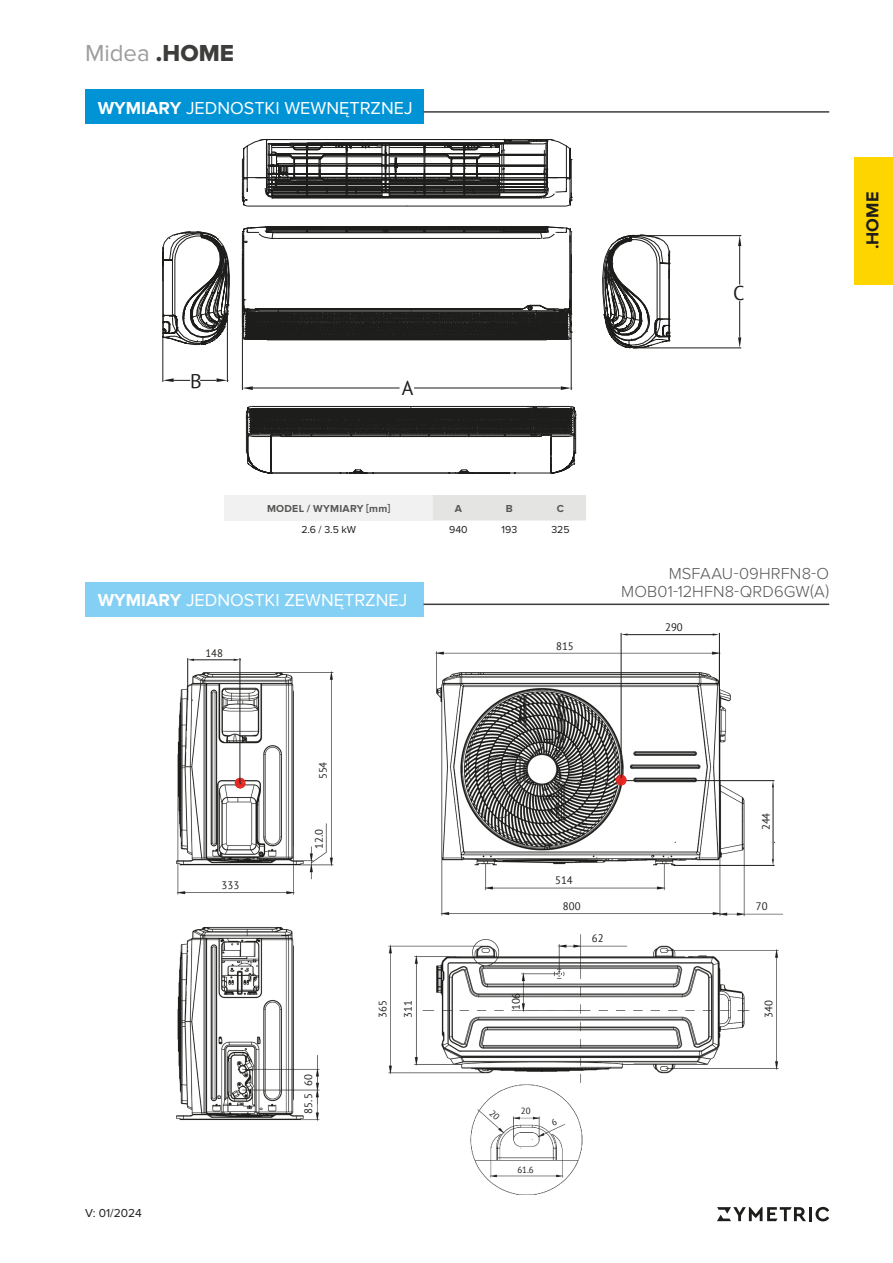
<style>
.page{position:relative;width:893px;height:1263px;background:#fff}
.page>*{position:absolute;margin:0;border:0;box-sizing:border-box;transform-origin:0 0}
.t1{font:24px "Proxima Nova";letter-spacing:-.005em;color:#9d9d9d}
.t2{font:19.95px "PT Sans";color:#1d1d1b}
.t3{font:18px "Proxima Nova";color:#fff}
.t4{font:700 18px "Proxima Nova";color:#1d1d1b}
.t5{font:300 16.5px/18px "Proxima Nova";letter-spacing:.01em;color:#575756;text-align:right}
.t6{font:12px "Proxima Nova";color:#1d1d1b}
.t7{font:10.8px "PT Sans";color:#1d1d1b}
.t8{font:700 10.5px "Proxima Nova";letter-spacing:.02em;color:#575756}
.t9{font:10.5px "Proxima Nova";color:#1d1d1b}
.t10{font:8.85px "PT Sans";color:#1d1d1b}
.s1{font-family:"Proxima Nova Extrabld";color:#3d3d3c}
.s2{font-weight:700}
</style>
<div class="page">
<hr style="left:809px;top:1207px;width:3px;height:14px;background:#1d1d1b">
<svg style="left:815px;top:1207px;width:14px;height:14px"></svg>
<svg style="left:717px;top:1207px;width:89px;height:14px"></svg>
<div style="left:85px;top:90px;width:339px;height:34px;background:#0093d6"></div>
<hr style="left:423px;top:111px;width:406px;height:2px;background:#3d3d3c">
<div style="left:225px;top:495px;width:208px;height:25px;background:#f1f1f1"></div>
<img style="left:470px;top:1082px;width:113px;height:113px">
<div style="left:85px;top:582px;width:339px;height:34px;background:#84d0f5"></div>
<hr style="left:423px;top:603px;width:406px;height:2px;background:#3d3d3c">
<hr style="left:633px;top:348px;width:108px;height:1px;background:#1d1d1b">
<hr style="left:631px;top:235px;width:110px;height:1px;background:#1d1d1b">
<hr style="left:739px;top:301px;width:1px;height:36px;background:#1d1d1b">
<hr style="left:739px;top:246px;width:1px;height:39px;background:#1d1d1b">
<svg style="left:738px;top:337px;width:3px;height:11px"></svg>
<svg style="left:738px;top:235px;width:3px;height:11px"></svg>
<div style="left:433px;top:495px;width:153px;height:25px;background:#e4e4e3"></div>
<svg style="left:162px;top:138px;width:508px;height:336px"></svg>
<hr style="left:775px;top:301px;width:1px;height:36px;background:#1d1d1b">
<hr style="left:775px;top:246px;width:1px;height:39px;background:#1d1d1b">
<img style="left:176px;top:639px;width:607px;height:278px">
<hr style="left:187px;top:658px;width:1px;height:42px;background:#1d1d1b">
<hr style="left:240px;top:658px;width:1px;height:125px;background:#1d1d1b">
<hr style="left:194px;top:659px;width:40px;height:1px;background:#1d1d1b">
<svg style="left:188px;top:659px;width:6px;height:2px"></svg>
<svg style="left:234px;top:778px;width:12px;height:11px"></svg>
<svg style="left:234px;top:659px;width:7px;height:2px"></svg>
<hr style="left:620px;top:780px;width:154px;height:1px;background:#1d1d1b">
<hr style="left:674px;top:865px;width:100px;height:1px;background:#1d1d1b">
<hr style="left:773px;top:786px;width:1px;height:73px;background:#1d1d1b">
<svg style="left:772px;top:781px;width:2px;height:6px"></svg>
<svg style="left:772px;top:859px;width:2px;height:7px"></svg>
<svg style="left:615px;top:774px;width:12px;height:12px"></svg>
<div style="left:616px;top:775px;width:10px;height:10px;border:1px solid #e52521;border-radius:50%"></div>
<hr style="left:719px;top:633px;width:1px;height:153px;background:#1d1d1b">
<hr style="left:621px;top:633px;width:1px;height:145px;background:#1d1d1b">
<hr style="left:628px;top:634px;width:86px;height:1px;background:#1d1d1b">
<img style="left:388px;top:934px;width:391px;height:148px">
<img style="left:176px;top:915px;width:154px;height:207px">
<div style="left:855px;top:157px;width:38px;height:127px;background:#ffd500"></div>
<svg style="left:551px;top:1118px;width:6px;height:8px"></svg>
<svg style="left:489px;top:1109px;width:13px;height:23px"></svg>
<h1 class="t1" style="left:85px;top:40px;width:150px">Midea <span class="s1">.HOME</span></h1>
<h3 class="t3" style="left:98px;top:97px;width:316px"><span class="s2">WYMIARY</span> JEDNOSTKI WEWNĘTRZNEJ</h3>
<h2 class="t2" style="left:190px;top:368px;width:13px">B</h2>
<h2 class="t2" style="left:402px;top:375px;width:13px">A</h2>
<h2 class="t2" style="left:733px;top:280px;width:13px">C</h2>
<h3 class="t4" style="left:862px;top:249px;width:59px;rotate:-90deg">.HOME</h3>
<p class="t8" style="left:267px;top:502px;width:125px">MODEL / WYMIARY [mm]</p>
<p class="t8" style="left:455px;top:502px;width:9px">A</p>
<p class="t8" style="left:506px;top:502px;width:8px">B</p>
<p class="t8" style="left:557px;top:502px;width:9px">C</p>
<p class="t9" style="left:301px;top:524px;width:56px">2.6 / 3.5 kW</p>
<p class="t9" style="left:449px;top:524px;width:20px">940</p>
<p class="t9" style="left:502px;top:524px;width:17px">193</p>
<p class="t9" style="left:551px;top:524px;width:20px">325</p>
<h3 class="t3" style="left:98px;top:590px;width:311px"><span class="s2">WYMIARY</span> JEDNOSTKI ZEWNĘTRZNEJ</h3>
<p class="t7" style="left:205px;top:646px;width:19px">148</p>
<p class="t7" style="left:316px;top:779px;width:19px;rotate:-90deg">554</p>
<p class="t7" style="left:312px;top:849px;width:21px;rotate:-90deg">12.0</p>
<p class="t7" style="left:556px;top:639px;width:19px">815</p>
<h3 class="t5" style="left:621px;top:566px;width:209px">MSFAAU-09HRFN8-O<br>MOB01-12HFN8-QRD6GW(A)</h3>
<p class="t7" style="left:665px;top:582px;width:19px">290</p>
<p class="t7" style="left:665px;top:621px;width:19px">290</p>
<p class="t7" style="left:759px;top:830px;width:19px;rotate:-90deg">244</p>
<p class="t6" style="left:85px;top:1206px;width:58px">V: 01/2024</p>
<p class="t7" style="left:222px;top:878px;width:19px">333</p>
<p class="t7" style="left:301px;top:1086px;width:13px;rotate:-90deg">60</p>
<p class="t7" style="left:301px;top:1124px;width:32px;rotate:-90deg">6085.5</p>
<p class="t7" style="left:555px;top:874px;width:19px">514</p>
<p class="t7" style="left:563px;top:899px;width:19px">800</p>
<p class="t7" style="left:756px;top:899px;width:13px">70</p>
<p class="t7" style="left:592px;top:932px;width:13px">62</p>
<p class="t7" style="left:509px;top:1011px;width:19px;rotate:-90deg">106</p>
<p class="t7" style="left:376px;top:1019px;width:19px;rotate:-90deg">365</p>
<p class="t7" style="left:762px;top:1019px;width:19px;rotate:-90deg">340</p>
<p class="t7" style="left:401px;top:1019px;width:19px;rotate:-90deg">311</p>
<p class="t10" style="left:521px;top:1105px;width:11px">20</p>
<p class="t10" style="left:517px;top:1164px;width:18px">61.6</p>
</div>
